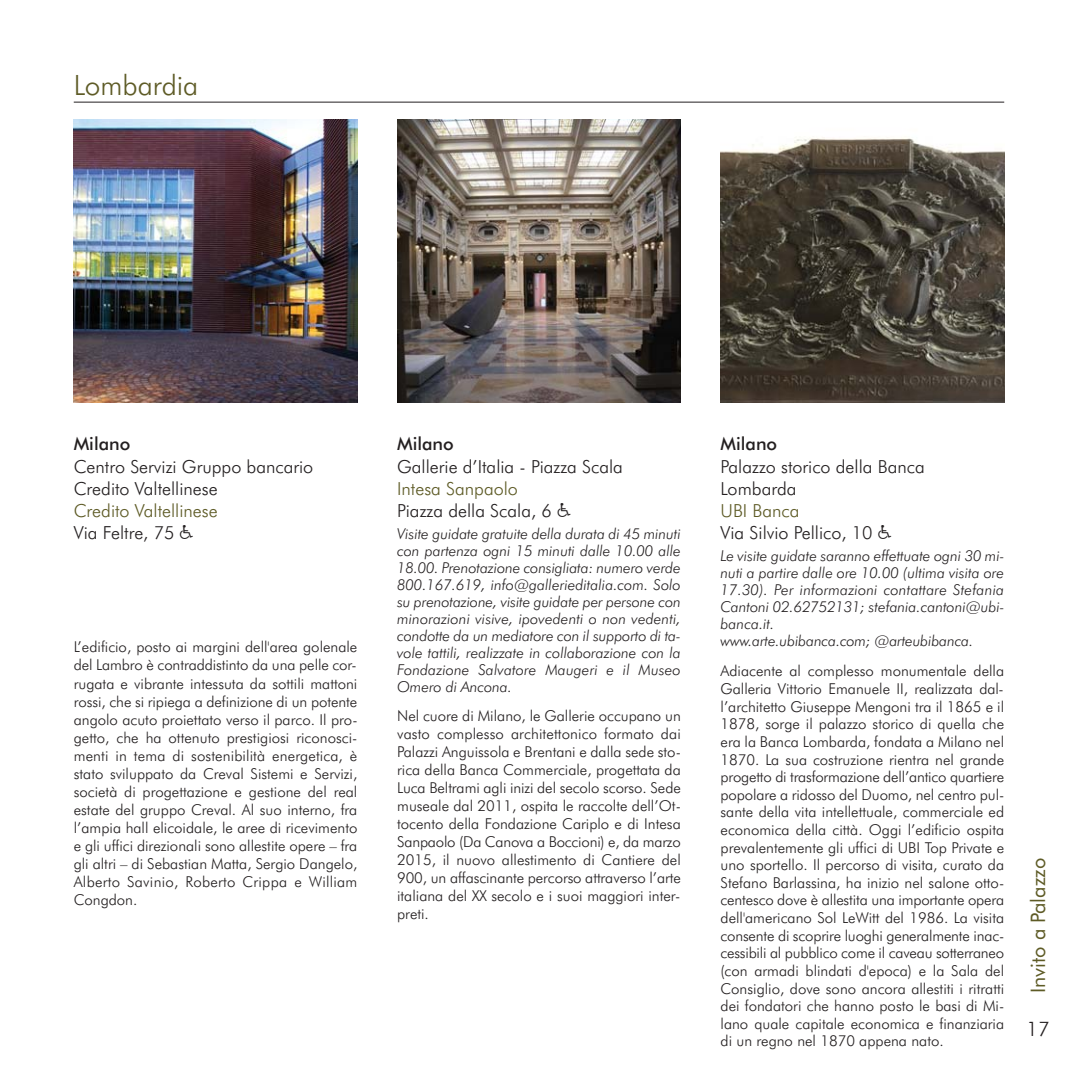
<style>
.page{position:relative;width:1078px;height:1078px;background:#fff}
.page>*{position:absolute;margin:0;border:0;box-sizing:border-box;transform-origin:0 0}
.t1{font:300 28px "Futura BT";color:#5e5b26}
.t2{font:20px "Futura BT";color:#5e5b26}
.t3{font:300 20px "Futura BT";color:#231f20}
.t4{font:300 18px/22px "Futura BT";color:#231f20}
.t5{font:300 18px/22px "Futura BT";color:#5e5b26}
.t6{font:500 18px "Futura BT";color:#231f20}
.t7{font:300 15px/18px "Futura BT";color:#231f20;text-align:justify}
.t8{font:italic 300 15px/17px "Futura BT";letter-spacing:-.005em;color:#231f20;text-align:justify}
.s1{color:#231f20}
.s2{font-family:"Carta";font-weight:400;font-size:20px;color:#231f20}
.s3{color:#5e5b26}
.s4{font-family:"Carta";font-weight:400;font-size:20px}
</style>
<div class="page">
<hr style="left:74px;top:102px;width:929px;height:1px;background:#231f20">
<img style="left:74px;top:119px;width:283px;height:284px">
<img style="left:397px;top:119px;width:283px;height:284px">
<img style="left:720px;top:137px;width:283px;height:266px">
<h1 class="t1" style="left:74px;top:73px;width:126px">Lombardia</h1>
<p class="t6" style="left:74px;top:436px;width:58px">Milano</p>
<p class="t4" style="left:74px;top:456px;width:241px">Centro Servizi Gruppo bancario<br>Credito Valtellinese</p>
<p class="t5" style="left:74px;top:500px;width:145px">Credito Valtellinese<br><span class="s1">Via Feltre, 75</span> <span class="s2">-</span></p>
<p class="t7" style="left:74px;top:639px;width:285px">L’edificio, posto ai margini dell'area golenale del Lambro è contraddistinto da una pelle cor&shy;rugata e vibrante intessuta da sottili mattoni rossi, che si ripiega a definizione di un potente angolo acuto proiettato verso il parco. Il pro&shy;getto, che ha ottenuto prestigiosi riconosci&shy;menti in tema di sostenibilità energetica, è stato sviluppato da Creval Sistemi e Servizi, società di progettazione e gestione del real estate del gruppo Creval. Al suo interno, fra l’ampia hall elicoidale, le aree di ricevimento e gli uffici direzionali sono allestite opere – fra gli altri – di Sebastian Matta, Sergio Dangelo, Alberto Savinio, Roberto Crippa e William Congdon.</p>
<p class="t6" style="left:397px;top:436px;width:58px">Milano</p>
<p class="t4" style="left:397px;top:456px;width:227px">Gallerie d’Italia - Piazza Scala</p>
<p class="t4" style="left:397px;top:478px;width:175px"><span class="s3">Intesa Sanpaolo<br></span>Piazza della Scala, 6 <span class="s4">-</span></p>
<p class="t8" style="left:397px;top:526px;width:285px">Visite guidate gratuite della durata di 45 minuti con partenza ogni 15 minuti dalle 10.00 alle 18.00. Prenotazione consigliata: numero verde 800.167.619, info@gallerieditalia.com. Solo su prenotazione, visite guidate per persone con minorazioni visive, ipovedenti o non vedenti, condotte da un mediatore con il supporto di ta&shy;vole tattili, realizzate in collaborazione con la Fondazione Salvatore Maugeri e il Museo Omero di Ancona.</p>
<p class="t7" style="left:397px;top:707px;width:285px">Nel cuore di Milano, le Gallerie occupano un vasto complesso architettonico formato dai Palazzi Anguissola e Brentani e dalla sede sto&shy;rica della Banca Commerciale, progettata da Luca Beltrami agli inizi del secolo scorso. Sede museale dal 2011, ospita le raccolte dell’Ot&shy;tocento della Fondazione Cariplo e di Intesa Sanpaolo (Da Canova a Boccioni) e, da marzo 2015, il nuovo allestimento di Cantiere del 900, un affascinante percorso attraverso l’arte italiana del XX secolo e i suoi maggiori inter&shy;preti.</p>
<p class="t6" style="left:720px;top:436px;width:58px">Milano</p>
<p class="t4" style="left:720px;top:456px;width:206px">Palazzo storico della Banca<br>Lombarda</p>
<p class="t4" style="left:720px;top:500px;width:173px"><span class="s3">UBI Banca<br></span>Via Silvio Pellico, 10 <span class="s4">-</span></p>
<p class="t8" style="left:720px;top:548px;width:285px;text-align:left">Le visite guidate saranno effettuate ogni 30 mi&shy;nuti a partire dalle ore 10.00 (ultima visita ore 17.30). Per informazioni contattare Stefania Cantoni 02.62752131; stefania.cantoni@ubi&shy;banca.it.<br>www.arte.ubibanca.com; @arteubibanca.</p>
<p class="t7" style="left:720px;top:663px;width:285px">Adiacente al complesso monumentale della Galleria Vittorio Emanuele II, realizzata dal&shy;l’architetto Giuseppe Mengoni tra il 1865 e il 1878, sorge il palazzo storico di quella che era la Banca Lombarda, fondata a Milano nel 1870. La sua costruzione rientra nel grande progetto di trasformazione dell’antico quartiere popolare a ridosso del Duomo, nel centro pul&shy;sante della vita intellettuale, commerciale ed economica della città. Oggi l’edificio ospita prevalentemente gli uffici di UBI Top Private e uno sportello. Il percorso di visita, curato da Stefano Barlassina, ha inizio nel salone otto&shy;centesco dove è allestita una importante opera dell'americano Sol LeWitt del 1986. La visita consente di scoprire luoghi generalmente inac&shy;cessibili al pubblico come il caveau sotterraneo (con armadi blindati d'epoca) e la Sala del Consiglio, dove sono ancora allestiti i ritratti dei fondatori che hanno posto le basi di Mi&shy;lano quale capitale economica e finanziaria di un regno nel 1870 appena nato.</p>
<h2 class="t2" style="left:1029px;top:992px;width:137px;rotate:-90deg">Invito a Palazzo</h2>
<h2 class="t3" style="left:1026px;top:1020px;width:25px">17</h2>
</div>
